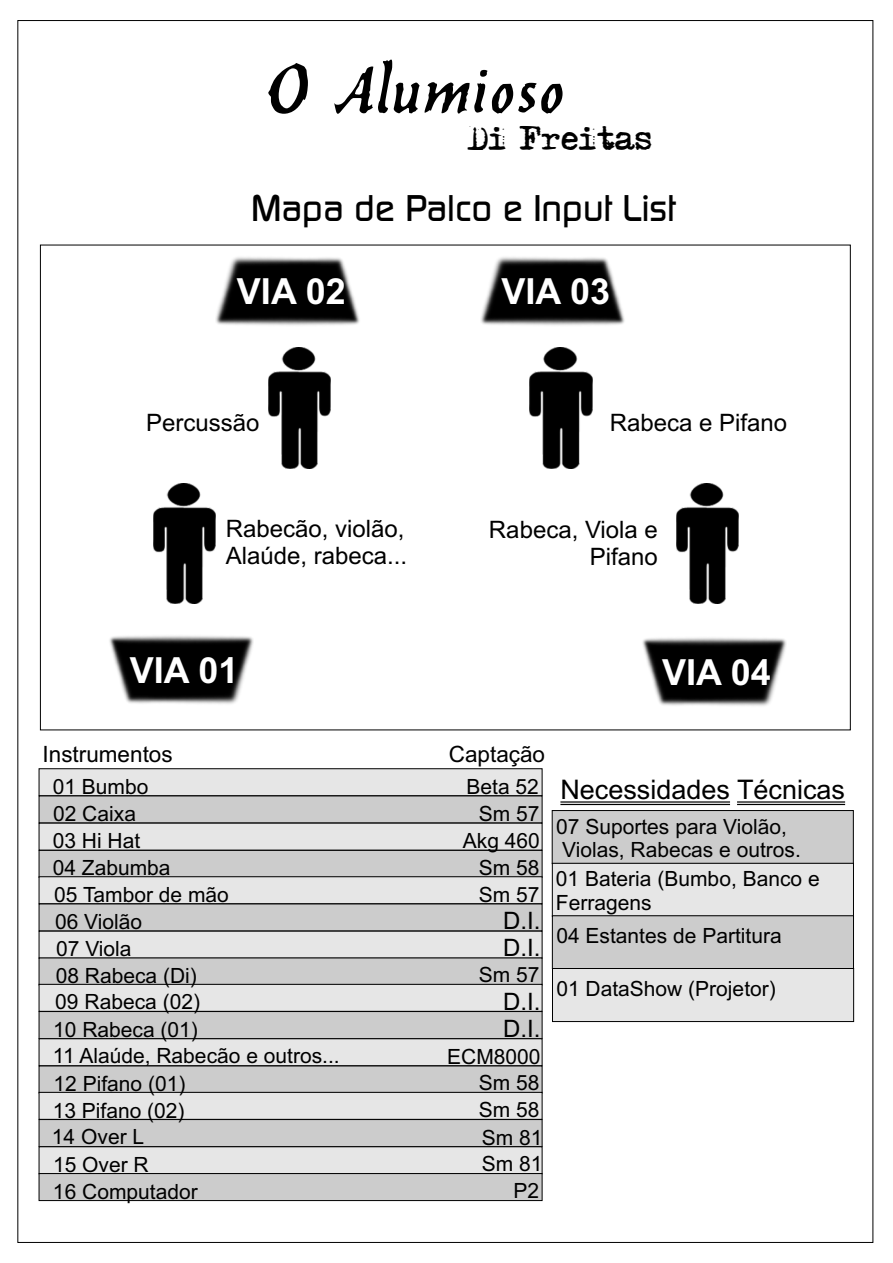
<style>
.page{position:relative;width:893px;height:1263px;background:#fff}
.page>*{position:absolute;margin:0;border:0;box-sizing:border-box;transform-origin:0 0}
.t1{font:72px "Balthazar";color:#000}
.t2{font:500 36px "Dicot";color:#000}
.t3{font:700 36px "Arial";color:#fff}
.t4{font:30px "Adler";color:#000}
.t5{font:27px "Arial";color:#000}
.t6{font:24px/26.8px "Arial";color:#000}
.t7{font:22.5px "Arial";color:#000}
.t8{font:21px/27.2px "Arial";color:#000}
</style>
<div class="page">
<svg style="left:551px;top:810px;width:303px;height:212px;background:#d2d2d2"></svg>
<img style="left:153px;top:483px;width:63px;height:121px">
<img style="left:676px;top:483px;width:62px;height:121px">
<img style="left:269px;top:348px;width:62px;height:120px">
<img style="left:530px;top:348px;width:62px;height:120px">
<img style="left:216px;top:257px;width:144px;height:69px">
<img style="left:480px;top:257px;width:145px;height:69px">
<img style="left:109px;top:635px;width:145px;height:69px">
<img style="left:642px;top:637px;width:144px;height:69px">
<hr style="left:560px;top:801px;width:170px;height:2px;background:#000">
<hr style="left:560px;top:804px;width:170px;height:1px;background:#000">
<hr style="left:737px;top:801px;width:108px;height:2px;background:#000">
<hr style="left:737px;top:804px;width:108px;height:1px;background:#000">
<svg style="left:38px;top:768px;width:505px;height:433px;background:#cecece"></svg>
<h1 class="t1" style="left:266px;top:42px;width:301px">O Alumioso</h1>
<h3 class="t4" style="left:468px;top:125px;width:187px">Di Freitas</h3>
<h2 class="t2" style="left:251px;top:188px;width:426px">Mapa de Palco e Input List</h2>
<h2 class="t3" style="left:237px;top:277px;width:110px">VIA 02</h2>
<h2 class="t3" style="left:501px;top:277px;width:110px">VIA 03</h2>
<p class="t6" style="left:146px;top:412px;width:115px">Percussão</p>
<p class="t6" style="left:610px;top:412px;width:179px">Rabeca e Pifano</p>
<p class="t6" style="left:226px;top:518px;width:183px">Rabecão, violão,<br>Alaúde, rabeca...</p>
<p class="t6" style="left:489px;top:518px;width:170px;text-align:right">Rabeca, Viola e<br>Pifano</p>
<h2 class="t3" style="left:130px;top:657px;width:110px">VIA 01</h2>
<h2 class="t3" style="left:662px;top:658px;width:110px">VIA 04</h2>
<p class="t7" style="left:43px;top:745px;width:132px">Instrumentos</p>
<p class="t7" style="left:449px;top:746px;width:98px">Captação</p>
<p class="t8" style="left:53px;top:775px;width:119px">01 Bumbo<br>02 Caixa<br>03 Hi Hat<br>04 Zabumba</p>
<p class="t8" style="left:55px;top:910px;width:143px">06 Violão<br>07 Viola<br>08 Rabeca (Di)</p>
<p class="t8" style="left:53px;top:1018px;width:146px">10 Rabeca (01)</p>
<p class="t8" style="left:463px;top:775px;width:79px;text-align:right">Beta 52<br>Sm 57<br>Akg 460<br>Sm 58<br>Sm 57</p>
<p class="t6" style="left:503px;top:909px;width:39px">D.I.<br>D.I.</p>
<p class="t6" style="left:503px;top:990px;width:39px">D.I.<br>D.I.</p>
<p class="t8" style="left:479px;top:1045px;width:63px;text-align:justify;text-indent:-32px">ECM8000<br>Sm 58<br>Sm 58</p>
<p class="t8" style="left:54px;top:883px;width:176px">05 Tambor de mão</p>
<p class="t8" style="left:479px;top:962px;width:62px">Sm 57</p>
<p class="t8" style="left:55px;top:990px;width:146px">09 Rabeca (02)</p>
<p class="t8" style="left:52px;top:1044px;width:289px">11 Alaúde, Rabecão e outros...<br>12 Pifano (01)<br>13 Pifano (02)<br>14 Over L<br>15 Over R<br>16 Computador</p>
<p class="t8" style="left:482px;top:1126px;width:62px;line-height:26.4px">Sm 81<br>Sm 81</p>
<p class="t8" style="left:514px;top:1179px;width:27px">P2</p>
<p class="t5" style="left:560px;top:779px;width:286px">Necessidades Técnicas</p>
<p class="t8" style="left:556px;top:817px;width:246px;line-height:23.4px">07 Suportes para Violão,<br>Violas, Rabecas e outros.</p>
<p class="t8" style="left:556px;top:869px;width:265px;line-height:23.4px">01 Bateria (Bumbo, Banco e<br>Ferragens</p>
<p class="t8" style="left:556px;top:924px;width:227px">04 Estantes de Partitura</p>
<p class="t8" style="left:556px;top:977px;width:221px">01 DataShow (Projetor)</p>
</div>
